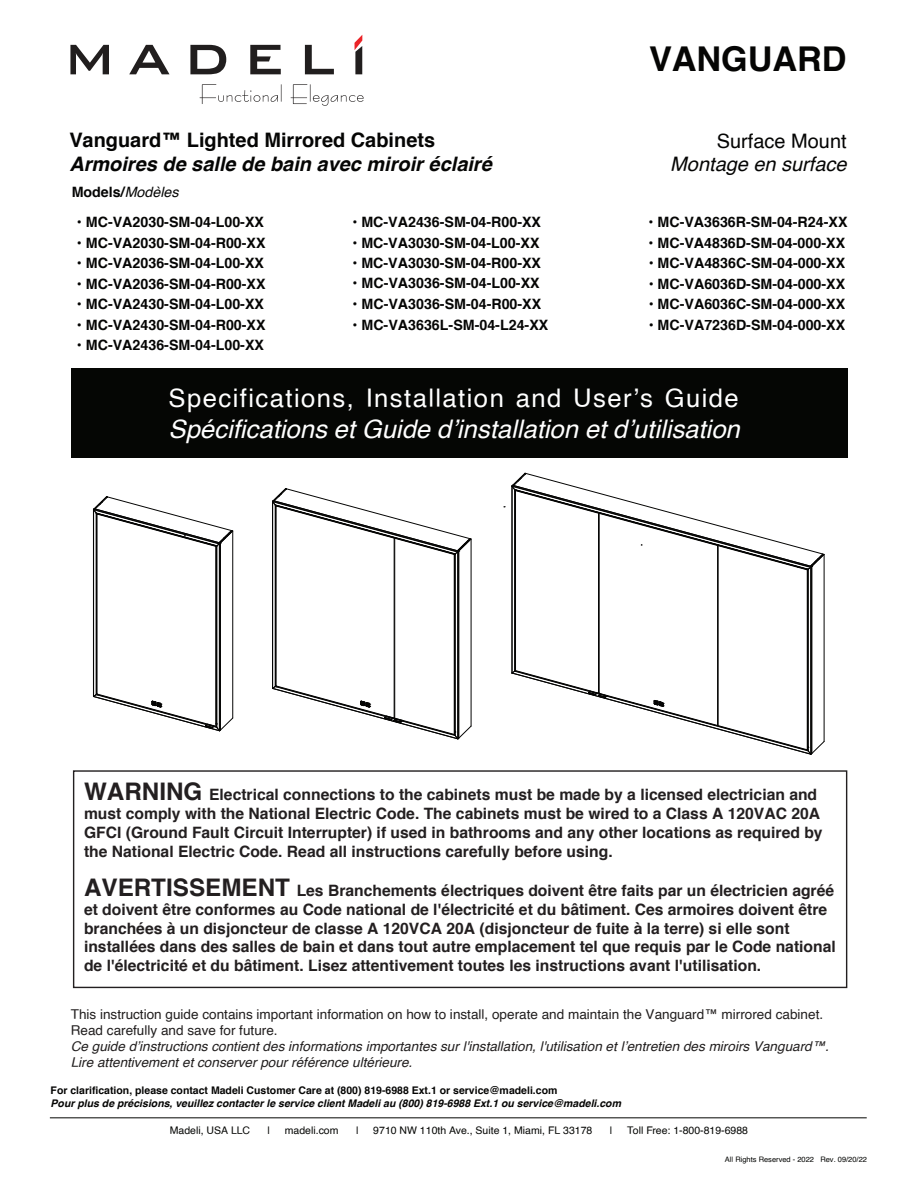
<style>
.page{position:relative;width:918px;height:1188px;background:#fff}
.page>*{position:absolute;margin:0;border:0;box-sizing:border-box;transform-origin:0 0}
.t1{font:700 34.2px "Helvetica";color:#050504}
.t2{font:italic 25.65px "Helvetica";color:#fff}
.t3{font:25.65px "Helvetica";letter-spacing:.055em;color:#fff}
.t4{font:italic 700 19.95px "Helvetica";color:#050504}
.t5{font:700 19.95px "Helvetica";color:#050504}
.t6{font:italic 19.95px "Helvetica";color:#050504}
.t7{font:19.95px "Helvetica";color:#050504}
.t8{font:700 15.6px/18.8px "Helvetica";color:#231f20}
.t9{font:700 14.25px "Helvetica";color:#050504}
.t10{font:italic 13.5px/16.2px "Helvetica";color:#211e1e}
.t11{font:13.5px/16.2px "Helvetica";color:#211e1e}
.t12{font:italic 700 10.5px "Helvetica";color:#050504}
.t13{font:700 10.5px "Helvetica";color:#050504}
.t14{font:10.5px "Helvetica";color:#050604}
.t15{font:7.5px "Helvetica";color:#050604}
.s1{font-weight:400;font-style:italic}
.s2{font-size:24.15px}
</style>
<div class="page">
<div style="left:71px;top:368px;width:777px;height:89px;background:#050604"></div>
<svg style="left:70px;top:45px;width:39px;height:29px"></svg>
<svg style="left:129px;top:45px;width:41px;height:29px"></svg>
<svg style="left:190px;top:45px;width:36px;height:29px"></svg>
<svg style="left:250px;top:45px;width:31px;height:29px"></svg>
<svg style="left:305px;top:45px;width:29px;height:29px"></svg>
<svg style="left:355px;top:35px;width:7px;height:39px"></svg>
<svg style="left:200px;top:84px;width:82px;height:20px"></svg>
<svg style="left:291px;top:84px;width:73px;height:22px"></svg>
<hr style="left:50px;top:1117px;width:817px;height:1px;background:#050604">
<hr style="left:96px;top:513px;width:1px;height:182px;background:#050504">
<hr style="left:217px;top:546px;width:1px;height:181px;background:#050504">
<hr style="left:219px;top:544px;width:1px;height:187px;background:#050504">
<hr style="left:232px;top:531px;width:1px;height:187px;background:#050504">
<hr style="left:220px;top:543px;width:1px;height:187px;background:#050504">
<hr style="left:97px;top:514px;width:1px;height:180px;background:#050504">
<hr style="left:93px;top:510px;width:1px;height:187px;background:#050504">
<hr style="left:216px;top:547px;width:1px;height:177px;background:#050504">
<svg style="left:93px;top:496px;width:140px;height:52px"></svg>
<svg style="left:93px;top:693px;width:140px;height:38px"></svg>
<hr style="left:394px;top:538px;width:1px;height:180px;background:#050504">
<hr style="left:275px;top:505px;width:1px;height:182px;background:#050504">
<hr style="left:457px;top:552px;width:1px;height:187px;background:#050504">
<hr style="left:471px;top:539px;width:1px;height:187px;background:#050504">
<hr style="left:458px;top:551px;width:1px;height:187px;background:#050504">
<hr style="left:276px;top:506px;width:1px;height:180px;background:#050504">
<hr style="left:272px;top:501px;width:1px;height:187px;background:#050504">
<hr style="left:455px;top:554px;width:1px;height:181px;background:#050504">
<hr style="left:454px;top:555px;width:1px;height:177px;background:#050504">
<svg style="left:272px;top:488px;width:200px;height:68px"></svg>
<svg style="left:272px;top:685px;width:200px;height:54px"></svg>
<hr style="left:599px;top:513px;width:1px;height:180px;background:#050504">
<hr style="left:598px;top:513px;width:1px;height:180px;background:#050504">
<hr style="left:718px;top:546px;width:1px;height:180px;background:#050504">
<hr style="left:717px;top:546px;width:1px;height:179px;background:#050504">
<hr style="left:514px;top:490px;width:1px;height:181px;background:#050504">
<hr style="left:810px;top:567px;width:1px;height:187px;background:#050504">
<hr style="left:824px;top:554px;width:1px;height:187px;background:#050504">
<hr style="left:811px;top:567px;width:1px;height:187px;background:#050504">
<hr style="left:515px;top:491px;width:1px;height:180px;background:#050504">
<hr style="left:512px;top:486px;width:1px;height:187px;background:#050504">
<hr style="left:808px;top:569px;width:1px;height:182px;background:#050504">
<hr style="left:807px;top:570px;width:1px;height:177px;background:#050504">
<svg style="left:504px;top:473px;width:321px;height:98px"></svg>
<svg style="left:512px;top:670px;width:313px;height:85px"></svg>
<div style="left:73px;top:770px;width:774px;height:218px;border:1px solid #231f20"></div>
<h1 class="t1" style="left:649px;top:31px;width:199px">VANGUARD</h1>
<p class="t5" style="left:69px;top:124px;width:367px">Vanguard™ Lighted Mirrored Cabinets</p>
<p class="t4" style="left:69px;top:148px;width:424px">Armoires de salle de bain avec miroir éclairé</p>
<p class="t7" style="left:717px;top:125px;width:131px">Surface Mount</p>
<p class="t6" style="left:670px;top:149px;width:178px">Montage en surface</p>
<p class="t9" style="left:72px;top:181px;width:108px">Models/<span class="s1">Modèles</span></p>
<p class="t9" style="left:77px;top:211px;width:189px">• MC-VA2030-SM-04-L00-XX</p>
<p class="t9" style="left:352px;top:211px;width:190px">• MC-VA2436-SM-04-R00-XX</p>
<p class="t9" style="left:649px;top:211px;width:200px">• MC-VA3636R-SM-04-R24-XX</p>
<p class="t9" style="left:77px;top:231px;width:190px">• MC-VA2030-SM-04-R00-XX</p>
<p class="t9" style="left:352px;top:231px;width:189px">• MC-VA3030-SM-04-L00-XX</p>
<p class="t9" style="left:649px;top:231px;width:198px">• MC-VA4836D-SM-04-000-XX</p>
<p class="t9" style="left:77px;top:252px;width:189px">• MC-VA2036-SM-04-L00-XX</p>
<p class="t9" style="left:352px;top:252px;width:190px">• MC-VA3030-SM-04-R00-XX</p>
<p class="t9" style="left:649px;top:252px;width:198px">• MC-VA4836C-SM-04-000-XX</p>
<p class="t9" style="left:77px;top:272px;width:190px">• MC-VA2036-SM-04-R00-XX</p>
<p class="t9" style="left:353px;top:272px;width:189px">• MC-VA3036-SM-04-L00-XX</p>
<p class="t9" style="left:649px;top:272px;width:198px">• MC-VA6036D-SM-04-000-XX</p>
<p class="t9" style="left:77px;top:293px;width:189px">• MC-VA2430-SM-04-L00-XX</p>
<p class="t9" style="left:353px;top:292px;width:190px">• MC-VA3036-SM-04-R00-XX</p>
<p class="t9" style="left:649px;top:293px;width:198px">• MC-VA6036C-SM-04-000-XX</p>
<p class="t9" style="left:77px;top:313px;width:190px">• MC-VA2430-SM-04-R00-XX</p>
<p class="t9" style="left:353px;top:314px;width:197px">• MC-VA3636L-SM-04-L24-XX</p>
<p class="t9" style="left:649px;top:313px;width:198px">• MC-VA7236D-SM-04-000-XX</p>
<p class="t9" style="left:77px;top:334px;width:189px">• MC-VA2436-SM-04-L00-XX</p>
<h2 class="t3" style="left:169px;top:378px;width:572px">Specifications, Installation and User’s Guide</h2>
<h2 class="t2" style="left:169px;top:409px;width:573px">Spécifications et Guide d’installation et d’utilisation</h2>
<p class="t8" style="left:84px;top:786px;width:740px"><span class="s2">WARNING</span> Electrical connections to the cabinets must be made by a licensed electrician and must comply with the National Electric Code. The cabinets must be wired to a Class A 120VAC 20A GFCI (Ground Fault Circuit Interrupter) if used in bathrooms and any other locations as required by the National Electric Code. Read all instructions carefully before using.</p>
<p class="t8" style="left:84px;top:881px;width:753px"><span class="s2">AVERTISSEMENT</span> Les Branchements électriques doivent être faits par un électricien agréé et doivent être conformes au Code national de l'électricité et du bâtiment. Ces armoires doivent être branchées à un disjoncteur de classe A 120VCA 20A (disjoncteur de fuite à la terre) si elle sont installées dans des salles de bain et dans tout autre emplacement tel que requis par le Code national de l'électricité et du bâtiment. Lisez attentivement toutes les instructions avant l'utilisation.</p>
<p class="t11" style="left:71px;top:1006px;width:754px">This instruction guide contains important information on how to install, operate and maintain the Vanguard™ mirrored cabinet.<br>Read carefully and save for future.</p>
<p class="t10" style="left:71px;top:1039px;width:760px">Ce guide d’instructions contient des informations importantes sur l'installation, l'utilisation et l’entretien des miroirs Vanguard™.<br>Lire attentivement et conserver pour référence ultérieure.</p>
<p class="t13" style="left:51px;top:1082px;width:508px">For clarification, please contact Madeli Customer Care at (800) 819-6988 Ext.1 or service@madeli.com</p>
<p class="t12" style="left:51px;top:1094px;width:572px">Pour plus de précisions, veuillez contacter le service client Madeli au (800) 819-6988 Ext.1 ou service@madeli.com</p>
<p class="t14" style="left:170px;top:1122px;width:82px">Madeli, USA LLC</p>
<p class="t14" style="left:268px;top:1122px;width:4px">|</p>
<p class="t14" style="left:285px;top:1122px;width:55px">madeli.com</p>
<p class="t14" style="left:356px;top:1122px;width:4px">|</p>
<p class="t14" style="left:373px;top:1122px;width:221px">9710 NW 110th Ave., Suite 1, Miami, FL 33178</p>
<p class="t14" style="left:610px;top:1122px;width:4px">|</p>
<p class="t14" style="left:627px;top:1122px;width:122px">Toll Free: 1-800-819-6988</p>
<p class="t15" style="left:725px;top:1153px;width:144px">All Rights Reserved - 2022 Rev. 09/20/22</p>
</div>
